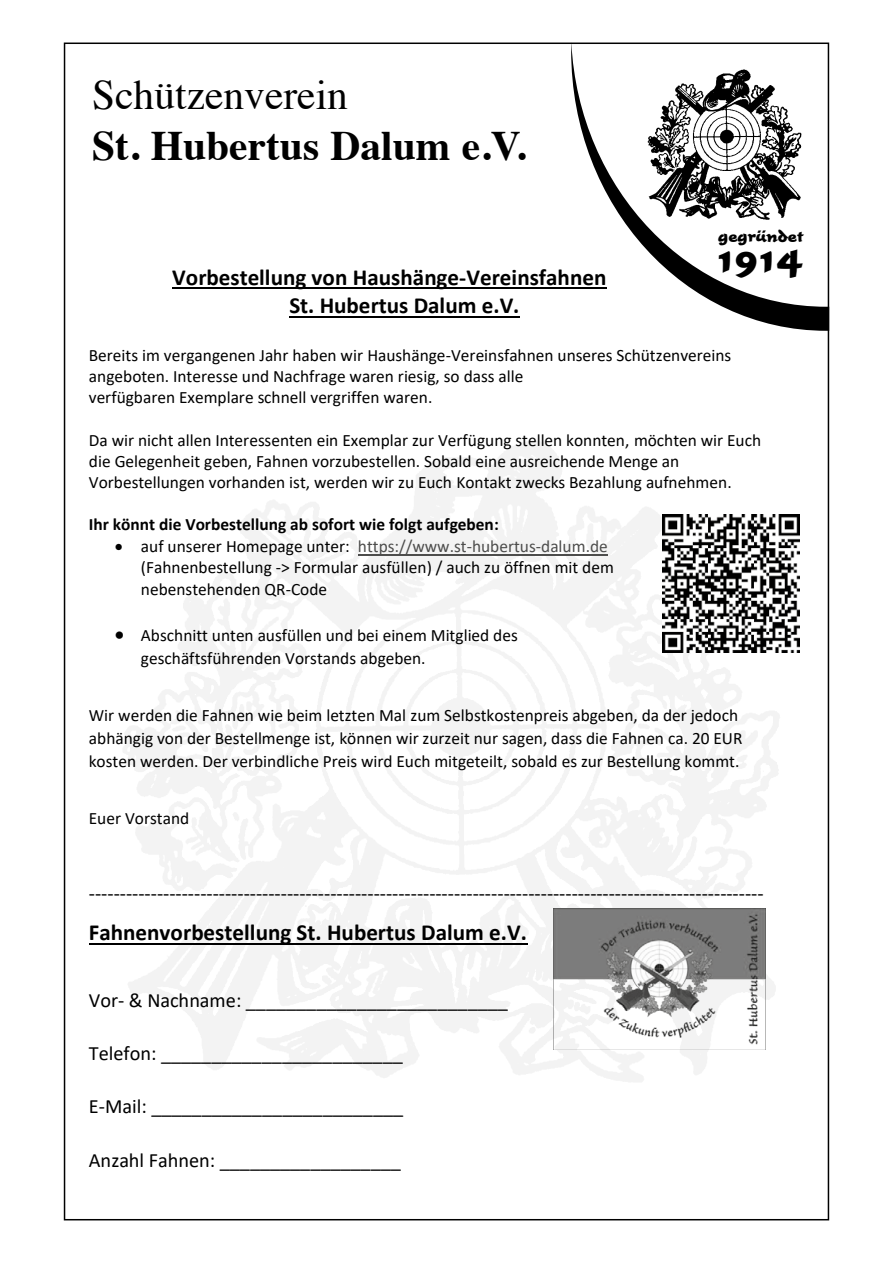
<style>
.page{position:relative;width:893px;height:1263px;background:#fff}
.page>*{position:absolute;margin:0;border:0;box-sizing:border-box;transform-origin:0 0}
.t1{font:700 43.2px "Time Scr D";color:#000}
.t2{font:700 41.85px "Times";color:#000}
.t3{font:41.85px "Times";color:#000}
.t4{font:700 23.1px/28.2px "Calibri";color:#000}
.t5{font:20.25px "Calibri";color:#000}
.t6{font:17.4px/21.3px "Calibri";color:#000}
.t7{font:700 17.4px "Calibri";color:#000}
.t8{font:700 17.25px "Time Scr D";color:#000}
.s1{color:#4d4d4c}
</style>
<div class="page">
<svg style="left:571px;top:46px;width:255px;height:285px"></svg>
<img style="left:642px;top:68px;width:163px;height:155px">
<img style="left:123px;top:440px;width:672px;height:642px">
<hr style="left:172px;top:288px;width:435px;height:1px;background:#000">
<hr style="left:289px;top:316px;width:231px;height:1px;background:#000">
<hr style="left:358px;top:554px;width:250px;height:1px;background:#4d4d4c">
<hr style="left:89px;top:943px;width:438px;height:2px;background:#000">
<img style="left:662px;top:515px;width:138px;height:138px">
<img style="left:554px;top:908px;width:211px;height:141px">
<h2 class="t3" style="left:92px;top:56px;width:257px">Schützenverein</h2>
<h2 class="t2" style="left:92px;top:106px;width:435px">St. Hubertus Dalum e.V.</h2>
<p class="t8" style="left:718px;top:226px;width:87px">gegründet</p>
<h1 class="t1" style="left:718px;top:233px;width:87px">1914</h1>
<h3 class="t4" style="left:289px;top:263px;width:319px;text-indent:-117px">Vorbestellung von Haushänge-Vereinsfahnen<br>St. Hubertus Dalum e.V.</h3>
<p class="t6" style="left:89px;top:344px;width:644px">Bereits im vergangenen Jahr haben wir Haushänge-Vereinsfahnen unseres Schützenvereins angeboten. Interesse und Nachfrage waren riesig, so dass alle<br>verfügbaren Exemplare schnell vergriffen waren.</p>
<p class="t6" style="left:89px;top:429px;width:674px">Da wir nicht allen Interessenten ein Exemplar zur Verfügung stellen konnten, möchten wir Euch die Gelegenheit geben, Fahnen vorzubestellen. Sobald eine ausreichende Menge an<br>Vorbestellungen vorhanden ist, werden wir zu Euch Kontakt zwecks Bezahlung aufnehmen.</p>
<p class="t7" style="left:89px;top:512px;width:412px">Ihr könnt die Vorbestellung ab sofort wie folgt aufgeben:</p>
<p class="t6" style="left:141px;top:535px;width:474px;text-indent:-26px">• auf unserer Homepage unter: <span class="s1">https://www.st-hubertus-dalum.de </span>(Fahnenbestellung -&gt; Formular ausfüllen) / auch zu öffnen mit dem nebenstehenden QR-Code</p>
<p class="t6" style="left:141px;top:623px;width:378px;line-height:23px;text-indent:-26px">• Abschnitt unten ausfüllen und bei einem Mitglied des geschäftsführenden Vorstands abgeben.</p>
<p class="t6" style="left:89px;top:703px;width:655px;line-height:22.8px">Wir werden die Fahnen wie beim letzten Mal zum Selbstkostenpreis abgeben, da der jedoch abhängig von der Bestellmenge ist, können wir zurzeit nur sagen, dass die Fahnen ca. 20 EUR kosten werden. Der verbindliche Preis wird Euch mitgeteilt, sobald es zur Bestellung kommt.</p>
<p class="t6" style="left:89px;top:807px;width:102px">Euer Vorstand</p>
<p class="t5" style="left:89px;top:879px;width:676px">-------------------------------------------------------------------------------------------------------------</p>
<h3 class="t4" style="left:89px;top:918px;width:440px">Fahnenvorbestellung St. Hubertus Dalum e.V.</h3>
<p class="t5" style="left:89px;top:986px;width:421px">Vor- &amp; Nachname: __________________________</p>
<p class="t5" style="left:89px;top:1039px;width:316px">Telefon: ________________________</p>
<p class="t5" style="left:89px;top:1092px;width:316px">E-Mail: _________________________</p>
<p class="t5" style="left:89px;top:1146px;width:314px">Anzahl Fahnen: __________________</p>
</div>
